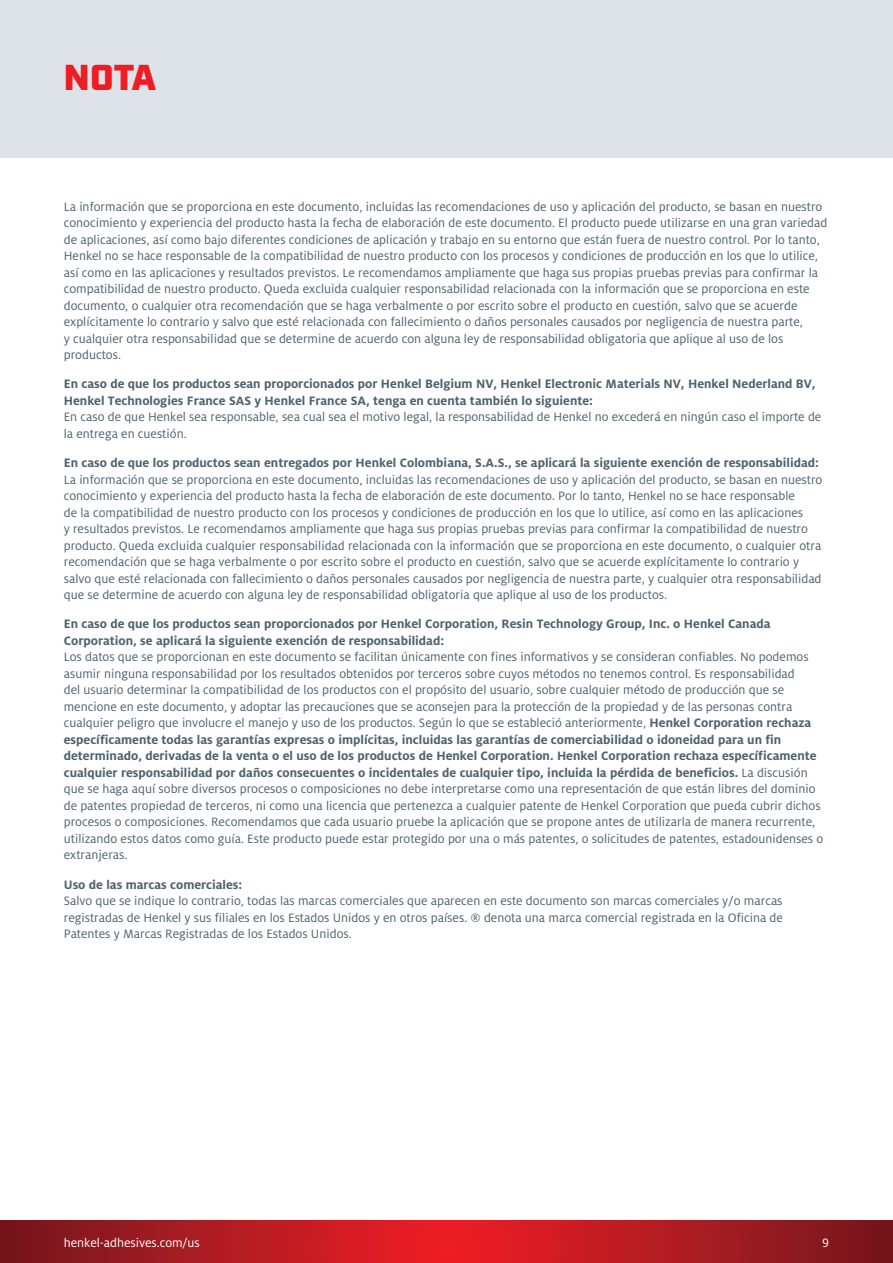
<style>
.page{position:relative;width:893px;height:1263px;background:#fff}
.page>*{position:absolute;margin:0;border:0;box-sizing:border-box;transform-origin:0 0}
.t1{font:900 36px "Industry";color:#ee1d23}
.t2{font:13.5px/16.5px "Henkel Milo";color:#4d636e}
.t3{font:700 13.5px/16.5px "Henkel Milo";color:#4d636e}
.t4{font:13.5px "Henkel Milo";color:#fff}
.s1{font-weight:700}
</style>
<div class="page">
<div style="left:0;top:0;width:893px;height:157px;background:#dde3e8"></div>
<svg style="left:0;top:1220px;width:893px;height:43px;background:#b01a21"></svg>
<h1 class="t1" style="left:64px;top:56px;width:94px">NOTA</h1>
<p class="t2" style="left:64px;top:198px;width:765px">La información que se proporciona en este documento, incluidas las recomendaciones de uso y aplicación del producto, se basan en nuestro conocimiento y experiencia del producto hasta la fecha de elaboración de este documento. El producto puede utilizarse en una gran variedad de aplicaciones, así como bajo diferentes condiciones de aplicación y trabajo en su entorno que están fuera de nuestro control. Por lo tanto, Henkel no se hace responsable de la compatibilidad de nuestro producto con los procesos y condiciones de producción en los que lo utilice, así como en las aplicaciones y resultados previstos. Le recomendamos ampliamente que haga sus propias pruebas previas para confirmar la compatibilidad de nuestro producto. Queda excluida cualquier responsabilidad relacionada con la información que se proporciona en este documento, o cualquier otra recomendación que se haga verbalmente o por escrito sobre el producto en cuestión, salvo que se acuerde explícitamente lo contrario y salvo que esté relacionada con fallecimiento o daños personales causados por negligencia de nuestra parte,<br>y cualquier otra responsabilidad que se determine de acuerdo con alguna ley de responsabilidad obligatoria que aplique al uso de los productos.</p>
<p class="t3" style="left:64px;top:376px;width:753px">En caso de que los productos sean proporcionados por Henkel Belgium NV, Henkel Electronic Materials NV, Henkel Nederland BV,<br>Henkel Technologies France SAS y Henkel France SA, tenga en cuenta también lo siguiente:</p>
<p class="t2" style="left:64px;top:409px;width:759px">En caso de que Henkel sea responsable, sea cual sea el motivo legal, la responsabilidad de Henkel no excederá en ningún caso el importe de la entrega en cuestión.</p>
<p class="t3" style="left:64px;top:455px;width:757px">En caso de que los productos sean entregados por Henkel Colombiana, S.A.S., se aplicará la siguiente exención de responsabilidad:</p>
<p class="t2" style="left:64px;top:471px;width:760px">La información que se proporciona en este documento, incluidas las recomendaciones de uso y aplicación del producto, se basan en nuestro conocimiento y experiencia del producto hasta la fecha de elaboración de este documento. Por lo tanto, Henkel no se hace responsable<br>de la compatibilidad de nuestro producto con los procesos y condiciones de producción en los que lo utilice, así como en las aplicaciones<br>y resultados previstos. Le recomendamos ampliamente que haga sus propias pruebas previas para confirmar la compatibilidad de nuestro producto. Queda excluida cualquier responsabilidad relacionada con la información que se proporciona en este documento, o cualquier otra recomendación que se haga verbalmente o por escrito sobre el producto en cuestión, salvo que se acuerde explícitamente lo contrario y salvo que esté relacionada con fallecimiento o daños personales causados por negligencia de nuestra parte, y cualquier otra responsabilidad que se determine de acuerdo con alguna ley de responsabilidad obligatoria que aplique al uso de los productos.</p>
<p class="t3" style="left:64px;top:616px;width:708px">En caso de que los productos sean proporcionados por Henkel Corporation, Resin Technology Group, Inc. o Henkel Canada<br>Corporation, se aplicará la siguiente exención de responsabilidad:</p>
<p class="t2" style="left:64px;top:649px;width:761px">Los datos que se proporcionan en este documento se facilitan únicamente con fines informativos y se consideran confiables. No podemos asumir ninguna responsabilidad por los resultados obtenidos por terceros sobre cuyos métodos no tenemos control. Es responsabilidad<br>del usuario determinar la compatibilidad de los productos con el propósito del usuario, sobre cualquier método de producción que se mencione en este documento, y adoptar las precauciones que se aconsejen para la protección de la propiedad y de las personas contra cualquier peligro que involucre el manejo y uso de los productos. Según lo que se estableció anteriormente, <span class="s1">Henkel Corporation rechaza específicamente todas las garantías expresas o implícitas, incluidas las garantías de comerciabilidad o idoneidad para un fin determinado, derivadas de la venta o el uso de los productos de Henkel Corporation. Henkel Corporation rechaza específicamente cualquier responsabilidad por daños consecuentes o incidentales de cualquier tipo, incluida la pérdida de beneficios.</span> La discusión que se haga aquí sobre diversos procesos o composiciones no debe interpretarse como una representación de que están libres del dominio de patentes propiedad de terceros, ni como una licencia que pertenezca a cualquier patente de Henkel Corporation que pueda cubrir dichos procesos o composiciones. Recomendamos que cada usuario pruebe la aplicación que se propone antes de utilizarla de manera recurrente, utilizando estos datos como guía. Este producto puede estar protegido por una o más patentes, o solicitudes de patentes, estadounidenses o extranjeras.</p>
<p class="t3" style="left:64px;top:876px;width:180px">Uso de las marcas comerciales:</p>
<p class="t2" style="left:64px;top:893px;width:721px;text-align:justify">Salvo que se indique lo contrario, todas las marcas comerciales que aparecen en este documento son marcas comerciales y/o marcas registradas de Henkel y sus filiales en los Estados Unidos y en otros países. ® denota una marca comercial registrada en la Oficina de Patentes y Marcas Registradas de los Estados Unidos.</p>
<p class="t4" style="left:64px;top:1235px;width:137px">henkel-adhesives.com/us</p>
<p class="t4" style="left:822px;top:1235px;width:8px">9</p>
</div>
